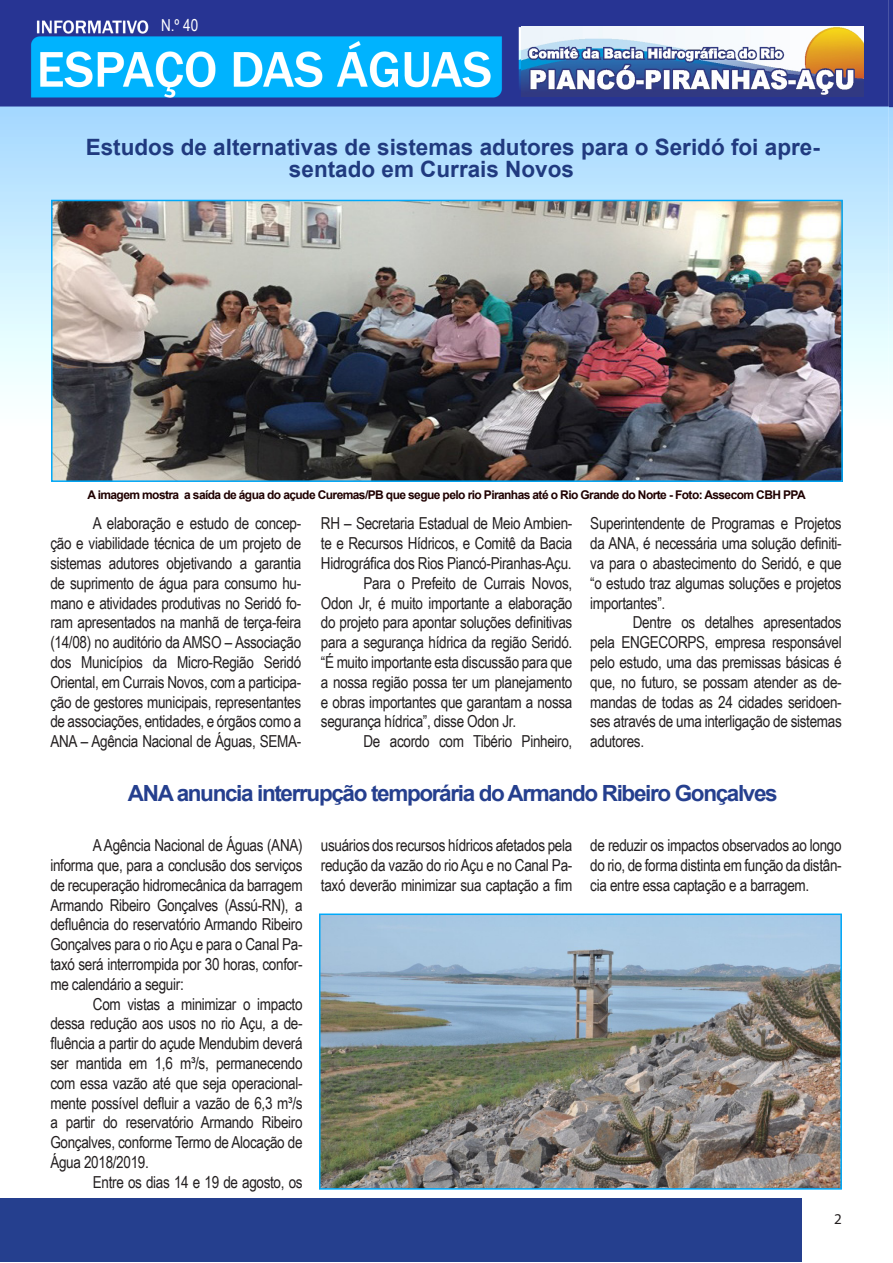
<style>
.page{position:relative;width:893px;height:1263px;background:#fff}
.page>*{position:absolute;margin:0;border:0;box-sizing:border-box;transform-origin:0 0}
.Corpo_do_Texto{font:700 22.5px/22.5px "Arial";color:#203a7f}
.t1{font:700 22.35px "Arial";letter-spacing:-.06em;color:#253f8e}
.Corpo_do_Texto-2{font:16.5px/19.8px "Arial Narrow";letter-spacing:-.02em;color:#231f20;text-align:justify}
.t2{font:16.5px "Arial Narrow";color:#fff}
.t3{font:15px "Myriad Pro";color:#231f20}
.t4{font:700 12px "Arial";letter-spacing:-.05em;color:#1f0000}
</style>
<div class="page">
<img style="left:0;top:0;width:888px;height:392px">
<img style="left:522px;top:27px;width:341px;height:70px">
<div style="left:0;top:1198px;width:801px;height:64px;background:#253f8e"></div>
<img style="left:322px;top:916px;width:517px;height:270px">
<div style="left:319px;top:913px;width:523px;height:276px;border:2px solid #00a9f9"></div>
<img style="left:54px;top:203px;width:786px;height:276px">
<div style="left:51px;top:200px;width:792px;height:282px;border:2px solid #00a9f9"></div>
<img style="left:888px;top:0;width:5px;height:393px">
<hr style="left:892px;top:1133px;width:1px;height:130px;background:#c6eafa">
<p class="t2" style="left:161px;top:13px;width:39px">N.º 40</p>
<p class="Corpo_do_Texto" style="left:289px;top:136px;width:532px;text-indent:-203px">Estudos de alternativas de sistemas adutores para o Seridó foi apre&shy;sentado em Currais Novos</p>
<p class="t4" style="left:87px;top:487px;width:720px">A imagem mostra a saída de água do açude Curemas/PB que segue pelo rio Piranhas até o Rio Grande do Norte - Foto: Assecom CBH PPA</p>
<p class="Corpo_do_Texto-2" style="left:50px;top:513px;width:252px;text-indent:43px">A elaboração e estudo de concep&shy;ção e viabilidade técnica de um projeto de sistemas adutores objetivando a garantia de suprimento de água para consumo hu&shy;mano e atividades produtivas no Seridó fo&shy;ram apresentados na manhã de terça-feira (14/08) no auditório da AMSO – Associação dos Municípios da Micro-Região Seridó Oriental, em Currais Novos, com a participa&shy;ção de gestores municipais, representantes de associações, entidades, e órgãos como a ANA – Agência Nacional de Águas, SEMA-</p>
<p class="Corpo_do_Texto-2" style="left:321px;top:513px;width:253px">RH – Secretaria Estadual de Meio Ambien&shy;te e Recursos Hídricos, e Comitê da Bacia Hidrográfica dos Rios Piancó-Piranhas-Açu.</p>
<p class="Corpo_do_Texto-2" style="left:590px;top:513px;width:253px">Superintendente de Programas e Projetos da ANA, é necessária uma solução definiti&shy;va para o abastecimento do Seridó, e que “o estudo traz algumas soluções e projetos importantes”.</p>
<p class="Corpo_do_Texto-2" style="left:590px;top:612px;width:253px;text-indent:43px">Dentre os detalhes apresentados pela ENGECORPS, empresa responsável pelo estudo, uma das premissas básicas é que, no futuro, se possam atender as de&shy;mandas de todas as 24 cidades seridoen&shy;ses através de uma interligação de sistemas adutores.</p>
<p class="t1" style="left:128px;top:778px;width:651px">ANA anuncia interrupção temporária do Armando Ribeiro Gonçalves</p>
<p class="Corpo_do_Texto-2" style="left:321px;top:572px;width:253px;text-indent:43px">Para o Prefeito de Currais Novos, Odon Jr, é muito importante a elaboração do projeto para apontar soluções definitivas para a segurança hídrica da região Seridó. “É muito importante esta discussão para que a nossa região possa ter um planejamento e obras importantes que garantam a nossa segurança hídrica”, disse Odon Jr.</p>
<p class="Corpo_do_Texto-2" style="left:363px;top:731px;width:210px">De acordo com Tibério Pinheiro,</p>
<p class="Corpo_do_Texto-2" style="left:50px;top:835px;width:254px;text-indent:43px">A Agência Nacional de Águas (ANA) informa que, para a conclusão dos serviços de recuperação hidromecânica da barragem Armando Ribeiro Gonçalves (Assú-RN), a defluência do reservatório Armando Ribeiro Gonçalves para o rio Açu e para o Canal Pa&shy;taxó será interrompida por 30 horas, confor&shy;me calendário a seguir:</p>
<p class="Corpo_do_Texto-2" style="left:50px;top:993px;width:254px;text-indent:43px">Com vistas a minimizar o impacto dessa redução aos usos no rio Açu, a de&shy;fluência a partir do açude Mendubim deverá ser mantida em 1,6 m³/s, permanecendo com essa vazão até que seja operacional&shy;mente possível defluir a vazão de 6,3 m³/s a partir do reservatório Armando Ribeiro Gonçalves, conforme Termo de Alocação de Água 2018/2019.</p>
<p class="Corpo_do_Texto-2" style="left:93px;top:1171px;width:211px">Entre os dias 14 e 19 de agosto, os</p>
<p class="Corpo_do_Texto-2" style="left:321px;top:835px;width:253px">usuários dos recursos hídricos afetados pela redução da vazão do rio Açu e no Canal Pa&shy;taxó deverão minimizar sua captação a fim</p>
<p class="Corpo_do_Texto-2" style="left:590px;top:835px;width:253px">de reduzir os impactos observados ao longo do rio, de forma distinta em função da distân&shy;cia entre essa captação e a barragem.</p>
<p class="t3" style="left:834px;top:1209px;width:9px">2</p>
</div>
